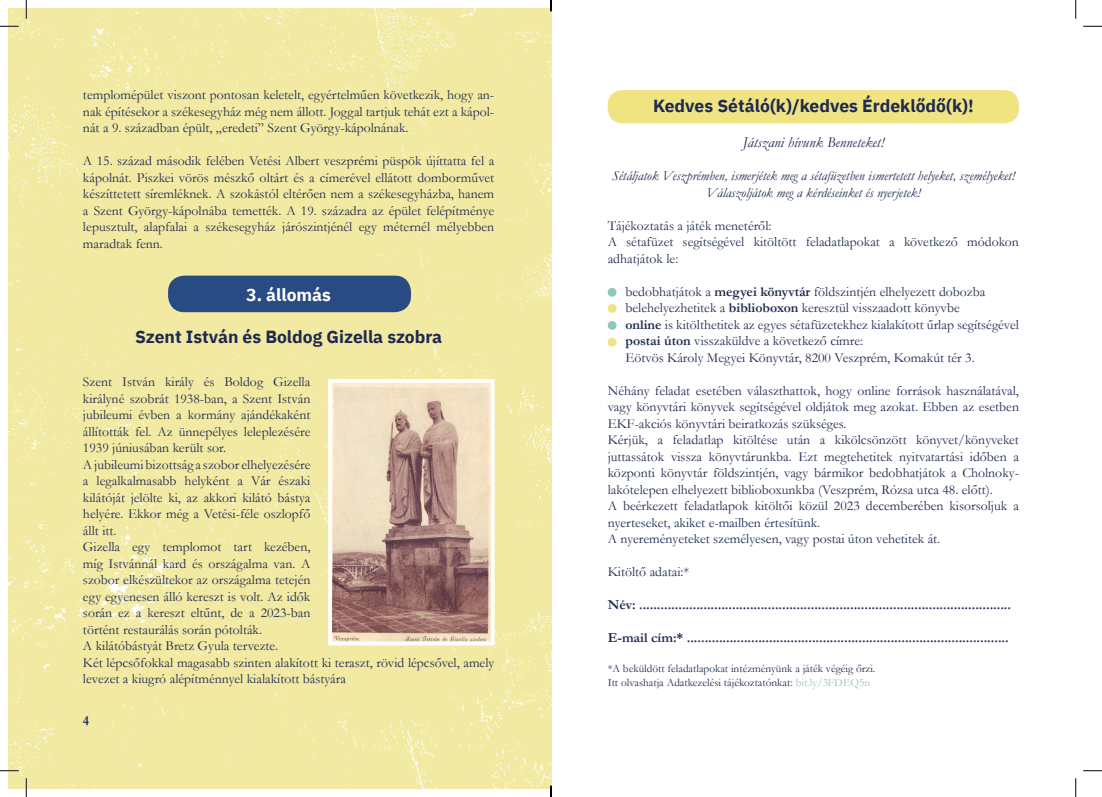
<style>
.page{position:relative;width:1102px;height:797px;background:#fff}
.page>*{position:absolute;margin:0;border:0;box-sizing:border-box;transform-origin:0 0}
.TÖRZS{font:700 17.5px "IBM Plex Sans";color:#1e2951}
.t1{font:700 17.5px "IBM Plex Sans";color:#fff}
.TÖRZS-2{font:italic 15px "Garamond";color:#1e2951}
._1törzs{font:13.75px/16.5px "Garamond";color:#1e2951;text-align:justify}
.TÖRZS-3{font:13.75px/16.5px "Garamond";color:#1e2951}
.TÖRZS-4{font:700 13.75px "Garamond";color:#1e2951}
.TÖRZS-5{font:italic 13.75px "Garamond";color:#1e2951}
.TÖRZS-6{font:11.25px "Garamond";color:#1e2951}
.s1{font-weight:700}
.s2{color:#8fc9b7}
</style>
<div class="page">
<div style="left:9px;top:9px;width:542px;height:779px;background:#f2eaa2"></div>
<div style="left:168px;top:275px;width:243px;height:37px;background:#284b83;border-radius:16px"></div>
<div style="left:607px;top:90px;width:411px;height:33px;background:#efe382;border-radius:15px"></div>
<div style="left:607px;top:288px;width:9px;height:9px;background:#8fc9b7;border-radius:50%"></div>
<div style="left:607px;top:304px;width:9px;height:9px;background:#efe382;border-radius:50%"></div>
<div style="left:607px;top:321px;width:9px;height:9px;background:#8fc9b7;border-radius:50%"></div>
<div style="left:607px;top:338px;width:9px;height:8px;background:#efe382;border-radius:50%"></div>
<img style="left:333px;top:384px;width:156px;height:256px">
<div style="left:328px;top:379px;width:166px;height:266px;border:4px solid #fff"></div>
<svg style="left:0;top:25px;width:19px;height:2px"></svg>
<svg style="left:1083px;top:25px;width:18px;height:2px"></svg>
<svg style="left:0;top:770px;width:19px;height:1px"></svg>
<svg style="left:1083px;top:770px;width:18px;height:1px"></svg>
<svg style="left:25px;top:0;width:2px;height:19px"></svg>
<svg style="left:25px;top:778px;width:2px;height:19px"></svg>
<svg style="left:1075px;top:0;width:1px;height:19px"></svg>
<svg style="left:1075px;top:778px;width:1px;height:19px"></svg>
<svg style="left:550px;top:785px;width:1px;height:12px"></svg>
<p class="_1törzs" style="left:83px;top:86px;width:413px">templomépület viszont pontosan keletelt, egyértelműen következik, hogy an&shy;nak építésekor a székesegyház még nem állott. Joggal tartjuk tehát ezt a kápol&shy;nát a 9. században épült, „eredeti” Szent György-kápolnának.</p>
<p class="_1törzs" style="left:83px;top:152px;width:413px">A 15. század második felében Vetési Albert veszprémi püspök újíttatta fel a kápolnát. Piszkei vörös mészkő oltárt és a címerével ellátott domborművet készíttetett síremléknek. A szokástól eltérően nem a székesegyházba, hanem a Szent György-kápolnába temették. A 19. századra az épület felépítménye lepusztult, alapfalai a székesegyház járószintjénél egy méternél mélyebben maradtak fenn.</p>
<p class="t1" style="left:246px;top:281px;width:86px">3. állomás</p>
<p class="TÖRZS" style="left:135px;top:323px;width:309px">Szent István és Boldog Gizella szobra</p>
<p class="_1törzs" style="left:83px;top:373px;width:229px">Szent István király és Boldog Gizella királyné szobrát 1938-ban, a Szent István jubileumi évben a kormány ajándékaként állították fel. Az ünnepélyes leleplezésére 1939 júniusában került sor.</p>
<p class="_1törzs" style="left:83px;top:456px;width:229px">A jubileumi bizottság a szobor elhelyezésére a legalkalmasabb helyként a Vár északi kilátóját jelölte ki, az akkori kilátó bástya helyére. Ekkor még a Vetési-féle oszlopfő állt itt.</p>
<p class="_1törzs" style="left:83px;top:538px;width:229px">Gizella egy templomot tart kezében, míg Istvánnál kard és országalma van. A szobor elkészültekor az országalma tetején egy egyenesen álló kereszt is volt. Az idők során ez a kereszt eltűnt, de a 2023-ban történt restaurálás során pótolták.</p>
<p class="_1törzs" style="left:83px;top:637px;width:196px">A kilátóbástyát Bretz Gyula tervezte.</p>
<p class="_1törzs" style="left:83px;top:654px;width:413px">Két lépcsőfokkal magasabb szinten alakított ki teraszt, rövid lépcsővel, amely levezet a kiugró alépítménnyel kialakított bástyára</p>
<p class="TÖRZS-4" style="left:83px;top:711px;width:8px">4</p>
<p class="TÖRZS" style="left:653px;top:92px;width:322px">Kedves Sétáló(k)/kedves Érdeklődő(k)!</p>
<p class="TÖRZS-2" style="left:742px;top:132px;width:143px">Játszani hívunk Benneteket!</p>
<p class="TÖRZS-5" style="left:612px;top:166px;width:404px">Sétáljatok Veszprémben, ismerjétek meg a sétafüzetben ismertetett helyeket, személyeket!</p>
<p class="TÖRZS-5" style="left:706px;top:183px;width:216px">Válaszoljátok meg a kérdéseinket és nyerjetek!</p>
<p class="TÖRZS-3" style="left:607px;top:217px;width:165px">Tájékoztatás a játék menetéről:</p>
<p class="TÖRZS-3" style="left:607px;top:233px;width:413px">A sétafüzet segítségével kitöltött feladatlapokat a következő módokon adhatjátok le:</p>
<p class="TÖRZS-3" style="left:625px;top:283px;width:361px">bedobhatjátok a <span class="s1">megyei könyvtár</span> földszintjén elhelyezett dobozba</p>
<p class="TÖRZS-3" style="left:625px;top:299px;width:336px">belehelyezhetitek a <span class="s1">biblioboxon</span> keresztül visszaadott könyvbe</p>
<p class="TÖRZS-3" style="left:625px;top:316px;width:395px"><span class="s1">online</span> is kitölthetitek az egyes sétafüzetekhez kialakított űrlap segítségével <span class="s1">postai úton</span> visszaküldve a következő címre:</p>
<p class="TÖRZS-3" style="left:625px;top:349px;width:351px">Eötvös Károly Megyei Könyvtár, 8200 Veszprém, Komakút tér 3.</p>
<p class="TÖRZS-3" style="left:607px;top:382px;width:413px;text-align:justify">Néhány feladat esetében választhattok, hogy online források használatával, vagy könyvtári könyvek segítségével oldjátok meg azokat. Ebben az esetben EKF-akciós könyvtári beiratkozás szükséges.</p>
<p class="TÖRZS-3" style="left:607px;top:431px;width:413px;text-align:justify">Kérjük, a feladatlap kitöltése után a kikölcsönzött könyvet/könyveket juttassátok vissza könyvtárunkba. Ezt megtehetitek nyitvatartási időben a központi könyvtár földszintjén, vagy bármikor bedobhatjátok a Cholnoky&shy;lakótelepen elhelyezett biblioboxunkba (Veszprém, Rózsa utca 48. előtt).</p>
<p class="TÖRZS-3" style="left:607px;top:497px;width:413px">A beérkezett feladatlapok kitöltői közül 2023 decemberében kisorsoljuk a nyerteseket, akiket e-mailben értesítünk.</p>
<p class="TÖRZS-3" style="left:607px;top:530px;width:334px">A nyereményeteket személyesen, vagy postai úton vehetitek át.</p>
<p class="TÖRZS-3" style="left:607px;top:563px;width:83px">Kitöltő adatai:*</p>
<p class="TÖRZS-4" style="left:607px;top:595px;width:405px">Név: ........................................................................................................</p>
<p class="TÖRZS-4" style="left:607px;top:628px;width:402px">E-mail cím:* ..........................................................................................</p>
<p class="TÖRZS-6" style="left:607px;top:661px;width:269px">*A beküldött feladatlapokat intézményünk a játék végéig őrzi.</p>
<p class="TÖRZS-6" style="left:607px;top:674px;width:264px">Itt olvashatja Adatkezelési tájékoztatónkat: <span class="s2">bit.ly/3FDEQ5n</span></p>
</div>
